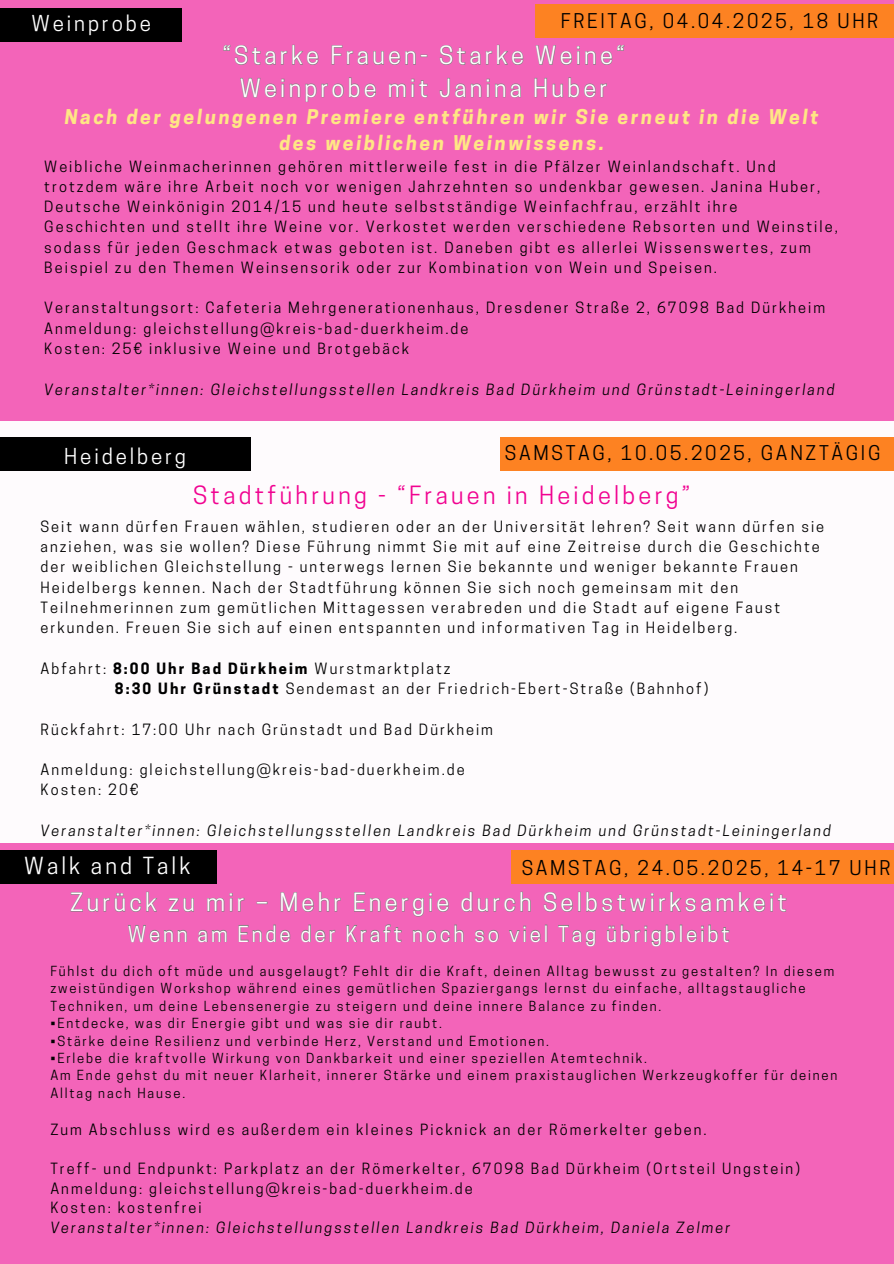
<style>
.page{position:relative;width:894px;height:1264px;background:#fff}
.page>*{position:absolute;margin:0;border:0;box-sizing:border-box;transform-origin:0 0}
.t1{font:23.55px/32.7px "Cooper Hewitt";letter-spacing:.14em;color:#fff;text-align:center}
.t2{font:23.55px "Cooper Hewitt";letter-spacing:.14em;color:#f10391}
.t3{font:22.05px "Cooper Hewitt";letter-spacing:.14em;color:#fff}
.t4{font:20.55px "Cooper Hewitt";letter-spacing:.14em;color:#fff}
.t5{font:italic 700 19.05px/25.8px "Cooper Hewitt";letter-spacing:.14em;color:#ffe685;text-align:center}
.t6{font:19.05px "Cooper Hewitt";letter-spacing:.14em;color:#000}
.t7{font:14.55px/20.2px "Cooper Hewitt";letter-spacing:.14em;color:#000}
.t8{font:italic 14.55px "Cooper Hewitt";letter-spacing:.14em;color:#000}
.t9{font:13.05px/17.4px "Cooper Hewitt";letter-spacing:.14em;color:#000}
.s1{font-weight:700}
.s2{font-style:italic}
</style>
<div class="page">
<div style="left:0;top:0;width:893px;height:1263px;background:#f364b9"></div>
<div style="left:535px;top:4px;width:358px;height:33px;background:#fd8222"></div>
<div style="left:0;top:421px;width:893px;height:421px;background:#fff"></div>
<div style="left:499px;top:437px;width:394px;height:34px;background:#fd8222"></div>
<svg style="left:223px;top:44px;width:401px;height:21px"></svg>
<svg style="left:240px;top:77px;width:367px;height:25px"></svg>
<div style="left:0;top:8px;width:181px;height:33px;background:#000"></div>
<div style="left:0;top:437px;width:250px;height:34px;background:#000"></div>
<div style="left:0;top:850px;width:216px;height:34px;background:#000"></div>
<div style="left:511px;top:850px;width:382px;height:34px;background:#fd8222"></div>
<svg style="left:70px;top:891px;width:716px;height:26px"></svg>
<svg style="left:128px;top:924px;width:601px;height:22px"></svg>
<h2 class="t4" style="left:32px;top:15px;width:121px">Weinprobe</h2>
<h4 class="t6" style="left:561px;top:14px;width:319px">FREITAG, 04.04.2025, 18 UHR</h4>
<h4 class="t1" style="left:222px;top:42px;width:404px">“Starke Frauen- Starke Weine“<br>Weinprobe mit Janina Huber</h4>
<h2 class="t5" style="left:65px;top:107px;width:755px">Nach der gelungenen Premiere entführen wir Sie erneut in die Welt des weiblichen Weinwissens.</h2>
<h2 class="t7" style="left:44px;top:158px;width:794px">Weibliche Weinmacherinnen gehören mittlerweile fest in die Pfälzer Weinlandschaft. Und trotzdem wäre ihre Arbeit noch vor wenigen Jahrzehnten so undenkbar gewesen. Janina Huber, Deutsche Weinkönigin 2014/15 und heute selbstständige Weinfachfrau, erzählt ihre Geschichten und stellt ihre Weine vor. Verkostet werden verschiedene Rebsorten und Weinstile, sodass für jeden Geschmack etwas geboten ist. Daneben gibt es allerlei Wissenswertes, zum Beispiel zu den Themen Weinsensorik oder zur Kombination von Wein und Speisen.</h2>
<h1 class="t7" style="left:44px;top:300px;width:782px">Veranstaltungsort: Cafeteria Mehrgenerationenhaus, Dresdener Straße 2, 67098 Bad Dürkheim<br>Anmeldung: gleichstellung@kreis-bad-duerkheim.de<br>Kosten: 25€ inklusive Weine und Brotgebäck</h1>
<h4 class="t8" style="left:44px;top:383px;width:791px">Veranstalter*innen: Gleichstellungsstellen Landkreis Bad Dürkheim und Grünstadt-Leiningerland</h4>
<h3 class="t4" style="left:64px;top:449px;width:123px">Heidelberg</h3>
<h3 class="t6" style="left:505px;top:445px;width:377px">SAMSTAG, 10.05.2025, GANZTÄGIG</h3>
<h1 class="t2" style="left:193px;top:486px;width:498px">Stadtführung - “Frauen in Heidelberg”</h1>
<h4 class="t7" style="left:40px;top:518px;width:785px">Seit wann dürfen Frauen wählen, studieren oder an der Universität lehren? Seit wann dürfen sie anziehen, was sie wollen? Diese Führung nimmt Sie mit auf eine Zeitreise durch die Geschichte der weiblichen Gleichstellung - unterwegs lernen Sie bekannte und weniger bekannte Frauen Heidelbergs kennen. Nach der Stadtführung können Sie sich noch gemeinsam mit den Teilnehmerinnen zum gemütlichen Mittagessen verabreden und die Stadt auf eigene Faust erkunden. Freuen Sie sich auf einen entspannten und informativen Tag in Heidelberg.</h4>
<h4 class="t7" style="left:115px;top:660px;width:594px;text-indent:-74px">Abfahrt: <span class="s1">8:00 Uhr Bad Dürkheim</span> Wurstmarktplatz<br><span class="s1">8:30 Uhr Grünstadt</span> Sendemast an der Friedrich-Ebert-Straße (Bahnhof)</h4>
<h4 class="t7" style="left:40px;top:720px;width:454px">Rückfahrt: 17:00 Uhr nach Grünstadt und Bad Dürkheim</h4>
<h4 class="t7" style="left:40px;top:761px;width:425px">Anmeldung: gleichstellung@kreis-bad-duerkheim.de<br>Kosten: 20€</h4>
<h4 class="t8" style="left:40px;top:825px;width:791px">Veranstalter*innen: Gleichstellungsstellen Landkreis Bad Dürkheim und Grünstadt-Leiningerland</h4>
<h1 class="t3" style="left:24px;top:857px;width:168px">Walk and Talk</h1>
<h2 class="t6" style="left:521px;top:861px;width:370px">SAMSTAG, 24.05.2025, 14-17 UHR</h2>
<h4 class="t1" style="left:70px;top:888px;width:718px">Zurück zu mir – Mehr Energie durch Selbstwirksamkeit</h4>
<h4 class="t4" style="left:128px;top:926px;width:603px">Wenn am Ende der Kraft noch so viel Tag übrigbleibt</h4>
<h1 class="t9" style="left:50px;top:964px;width:785px">Fühlst du dich oft müde und ausgelaugt? Fehlt dir die Kraft, deinen Alltag bewusst zu gestalten? In diesem zweistündigen Workshop während eines gemütlichen Spaziergangs lernst du einfache, alltagstaugliche<br>Techniken, um deine Lebensenergie zu steigern und deine innere Balance zu finden.</h1>
<p class="t9" style="left:50px;top:1016px;width:393px">•Entdecke, was dir Energie gibt und was sie dir raubt.</p>
<p class="t9" style="left:50px;top:1033px;width:500px">•Stärke deine Resilienz und verbinde Herz, Verstand und Emotionen.</p>
<p class="t9" style="left:50px;top:1051px;width:598px">•Erlebe die kraftvolle Wirkung von Dankbarkeit und einer speziellen Atemtechnik.</p>
<p class="t9" style="left:50px;top:1068px;width:788px">Am Ende gehst du mit neuer Klarheit, innerer Stärke und einem praxistauglichen Werkzeugkoffer für deinen<br>Alltag nach Hause.</p>
<p class="t7" style="left:50px;top:1120px;width:657px">Zum Abschluss wird es außerdem ein kleines Picknick an der Römerkelter geben.</p>
<h4 class="t7" style="left:50px;top:1160px;width:750px;line-height:19.5px">Treff- und Endpunkt: Parkplatz an der Römerkelter, 67098 Bad Dürkheim (Ortsteil Ungstein)<br>Anmeldung: gleichstellung@kreis-bad-duerkheim.de<br>Kosten: kostenfrei<br><span class="s2">Veranstalter*innen: Gleichstellungsstellen Landkreis Bad Dürkheim, Daniela Zelmer</span></h4>
</div>
